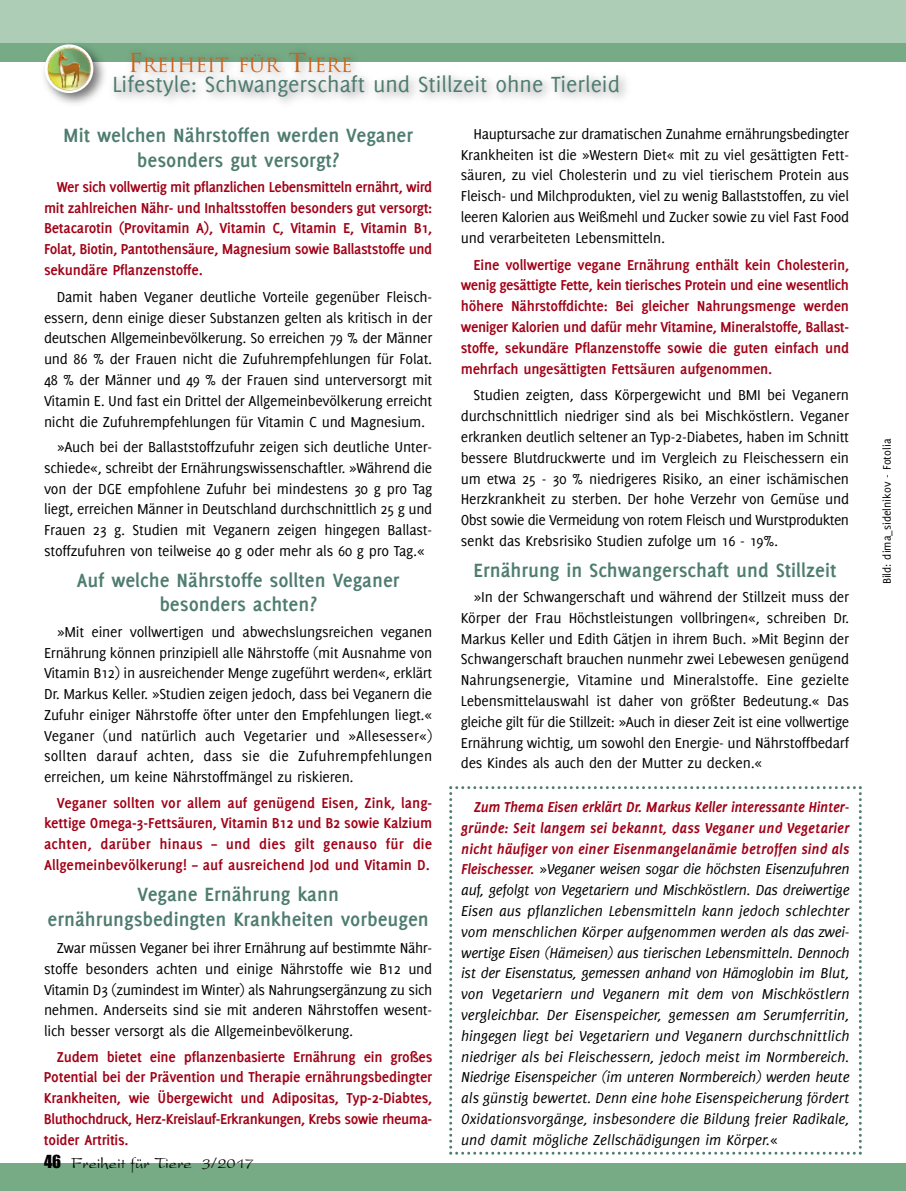
<style>
.page{position:relative;width:906px;height:1191px;background:#fff}
.page>*{position:absolute;margin:0;border:0;box-sizing:border-box;transform-origin:0 0}
.t1{font:24px "Delicious";color:#4e7c6f}
.t2{font:700 21px/24.8px "Delicious";color:#4e7c6f;text-align:center}
.t3{font:19.2px "Trajan";color:#cb621a}
.t4{font:16.5px "President Plain";color:#000}
.t5{font:15.75px/20.9px "Delicious";letter-spacing:-.015em;color:#000;text-align:justify}
.t6{font:700 15.75px/20.9px "Delicious";letter-spacing:-.015em;color:#a10016;text-align:justify}
.t7{font:italic 15.75px/20.9px "Delicious";color:#000;text-align:justify}
.t8{font:12px "Delicious";color:#000}
.s1{font-size:25.5px}
.s2{font-family:"Impact"}
.s3{font-weight:700;color:#a10016}
</style>
<div class="page">
<div style="left:0;top:0;width:906px;height:44px;background:#adcdb6"></div>
<div style="left:0;top:43px;width:906px;height:18px;background:#76ab86"></div>
<div style="left:0;top:1163px;width:906px;height:28px;background:#76ab86"></div>
<img style="left:37px;top:44px;width:414px;height:63px">
<svg style="left:449px;top:786px;width:413px;height:368px"></svg>
<p class="t3" style="left:128px;top:54px;width:226px"><span class="s1">F</span>REIHEIT FÜR <span class="s1">T</span>IERE</p>
<h1 class="t1" style="left:112px;top:75px;width:509px">Lifestyle: Schwangerschaft und Stillzeit ohne Tierleid</h1>
<h2 class="t2" style="left:63px;top:124px;width:351px">Mit welchen Nährstoffen werden Veganer besonders gut versorgt?</h2>
<p class="t6" style="left:44px;top:177px;width:390px;text-indent:13px">Wer sich vollwertig mit pflanzlichen Lebensmitteln ernährt, wird mit zahlreichen Nähr- und Inhaltsstoffen besonders gut versorgt:<br>Betacarotin (Provitamin A), Vitamin C, Vitamin E, Vitamin B1, Folat, Biotin, Pantothensäure, Magnesium sowie Ballaststoffe und sekundäre Pflanzenstoffe.</p>
<p class="t5" style="left:44px;top:287px;width:390px;text-indent:13px">Damit haben Veganer deutliche Vorteile gegenüber Fleisch&shy;essern, denn einige dieser Substanzen gelten als kritisch in der deutschen Allgemeinbevölkerung. So erreichen 79 % der Männer und 86 % der Frauen nicht die Zufuhrempfehlungen für Folat.<br>48 % der Männer und 49 % der Frauen sind unterversorgt mit Vitamin E. Und fast ein Drittel der Allgemeinbevölkerung erreicht nicht die Zufuhrempfehlungen für Vitamin C und Magnesium.</p>
<p class="t5" style="left:44px;top:437px;width:390px;text-indent:13px">»Auch bei der Ballaststoffzufuhr zeigen sich deutliche Unter&shy;schiede«, schreibt der Ernährungswissenschaftler. »Während die von der DGE empfohlene Zufuhr bei mindestens 30 g pro Tag liegt, erreichen Männer in Deutschland durchschnittlich 25 g und Frauen 23 g. Studien mit Veganern zeigen hingegen Ballast&shy;stoffzufuhren von teilweise 40 g oder mehr als 60 g pro Tag.«</p>
<h2 class="t2" style="left:77px;top:569px;width:324px">Auf welche Nährstoffe sollten Veganer besonders achten?</h2>
<p class="t5" style="left:44px;top:622px;width:390px;text-indent:13px">»Mit einer vollwertigen und abwechslungsreichen veganen Ernährung können prinzipiell alle Nährstoffe (mit Ausnahme von Vitamin B12) in ausreichender Menge zugeführt werden«, erklärt Dr. Markus Keller. »Studien zeigen jedoch, dass bei Veganern die Zufuhr einiger Nährstoffe öfter unter den Empfehlungen liegt.« Veganer (und natürlich auch Vegetarier und »Allesesser«) sollten darauf achten, dass sie die Zufuhrempfehlungen erreichen, um keine Nährstoffmängel zu riskieren.</p>
<p class="t6" style="left:44px;top:793px;width:390px;text-indent:13px">Veganer sollten vor allem auf genügend Eisen, Zink, lang&shy;kettige Omega-3-Fettsäuren, Vitamin B12 und B2 sowie Kalzium achten, darüber hinaus – und dies gilt genauso für die Allgemeinbevölkerung! – auf ausreichend Jod und Vitamin D.</p>
<h2 class="t2" style="left:47px;top:883px;width:383px">Vegane Ernährung kann ernährungsbedingten Krankheiten vorbeugen</h2>
<p class="t5" style="left:44px;top:938px;width:390px;text-indent:13px">Zwar müssen Veganer bei ihrer Ernährung auf bestimmte Nähr&shy;stoffe besonders achten und einige Nährstoffe wie B12 und Vitamin D3 (zumindest im Winter) als Nahrungsergänzung zu sich nehmen. Anderseits sind sie mit anderen Nährstoffen wesent&shy;lich besser versorgt als die Allgemeinbevölkerung.</p>
<p class="t6" style="left:44px;top:1047px;width:390px;text-indent:13px">Zudem bietet eine pflanzenbasierte Ernährung ein großes Potential bei der Prävention und Therapie ernährungsbedingter Krankheiten, wie Übergewicht und Adipositas, Typ-2-Diabtes, Bluthochdruck, Herz-Kreislauf-Erkrankungen, Krebs sowie rheuma&shy;toider Artritis.</p>
<p class="t4" style="left:44px;top:1157px;width:212px"><span class="s2">46</span> Freiheit für Tiere 3/2017</p>
<p class="t5" style="left:461px;top:124px;width:390px;text-indent:13px">Hauptursache zur dramatischen Zunahme ernährungsbedingter Krankheiten ist die »Western Diet« mit zu viel gesättigten Fett&shy;säuren, zu viel Cholesterin und zu viel tierischem Protein aus Fleisch- und Milchprodukten, viel zu wenig Ballaststoffen, zu viel leeren Kalorien aus Weißmehl und Zucker sowie zu viel Fast Food und verarbeiteten Lebensmitteln.</p>
<p class="t6" style="left:461px;top:255px;width:390px;text-indent:13px">Eine vollwertige vegane Ernährung enthält kein Cholesterin, wenig gesättigte Fette, kein tierisches Protein und eine wesentlich höhere Nährstoffdichte: Bei gleicher Nahrungsmenge werden weniger Kalorien und dafür mehr Vitamine, Mineralstoffe, Ballast&shy;stoffe, sekundäre Pflanzenstoffe sowie die guten einfach und mehrfach ungesättigten Fettsäuren aufgenommen.</p>
<p class="t5" style="left:461px;top:386px;width:390px;text-indent:13px">Studien zeigten, dass Körpergewicht und BMI bei Veganern durchschnittlich niedriger sind als bei Mischköstlern. Veganer erkranken deutlich seltener an Typ-2-Diabetes, haben im Schnitt bessere Blutdruckwerte und im Vergleich zu Fleischessern ein um etwa 25 - 30 % niedrigeres Risiko, an einer ischämischen Herzkrankheit zu sterben. Der hohe Verzehr von Gemüse und Obst sowie die Vermeidung von rotem Fleisch und Wurstprodukten senkt das Krebsrisiko Studien zufolge um 16 - 19%.</p>
<h2 class="t2" style="left:473px;top:559px;width:364px">Ernährung in Schwangerschaft und Stillzeit</h2>
<p class="t5" style="left:461px;top:587px;width:390px;text-indent:13px">»In der Schwangerschaft und während der Stillzeit muss der Körper der Frau Höchstleistungen vollbringen«, schreiben Dr.<br>Markus Keller und Edith Gätjen in ihrem Buch. »Mit Beginn der Schwangerschaft brauchen nunmehr zwei Lebewesen genügend Nahrungsenergie, Vitamine und Mineralstoffe. Eine gezielte Lebensmittelauswahl ist daher von größter Bedeutung.« Das gleiche gilt für die Stillzeit: »Auch in dieser Zeit ist eine vollwertige Ernährung wichtig, um sowohl den Energie- und Nährstoffbedarf des Kindes als auch den der Mutter zu decken.«</p>
<p class="t7" style="left:461px;top:796px;width:390px;text-indent:13px"><span class="s3">Zum Thema Eisen erklärt Dr. Markus Keller interessante Hinter&shy;gründe: Seit langem sei bekannt, dass Veganer und Vegetarier nicht häufiger von einer Eisenmangelanämie betroffen sind als Fleischesser.</span> »Veganer weisen sogar die höchsten Eisenzufuhren auf, gefolgt von Vegetariern und Mischköstlern. Das dreiwertige Eisen aus pflanzlichen Lebensmitteln kann jedoch schlechter vom menschlichen Körper aufgenommen werden als das zwei&shy;wertige Eisen (Hämeisen) aus tierischen Lebensmitteln. Dennoch ist der Eisenstatus, gemessen anhand von Hämoglobin im Blut, von Vegetariern und Veganern mit dem von Mischköstlern vergleichbar. Der Eisenspeicher, gemessen am Serumferritin, hingegen liegt bei Vegetariern und Veganern durchschnittlich niedriger als bei Fleischessern, jedoch meist im Normbereich.<br>Niedrige Eisenspeicher (im unteren Normbereich) werden heute als günstig bewertet. Denn eine hohe Eisenspeicherung fördert Oxidationsvorgänge, insbesondere die Bildung freier Radikale, und damit mögliche Zellschädigungen im Körper.«</p>
<p class="t8" style="left:882px;top:584px;width:147px;rotate:-90deg">Bild: dima_sidelnikov - Fotolia</p>
</div>
